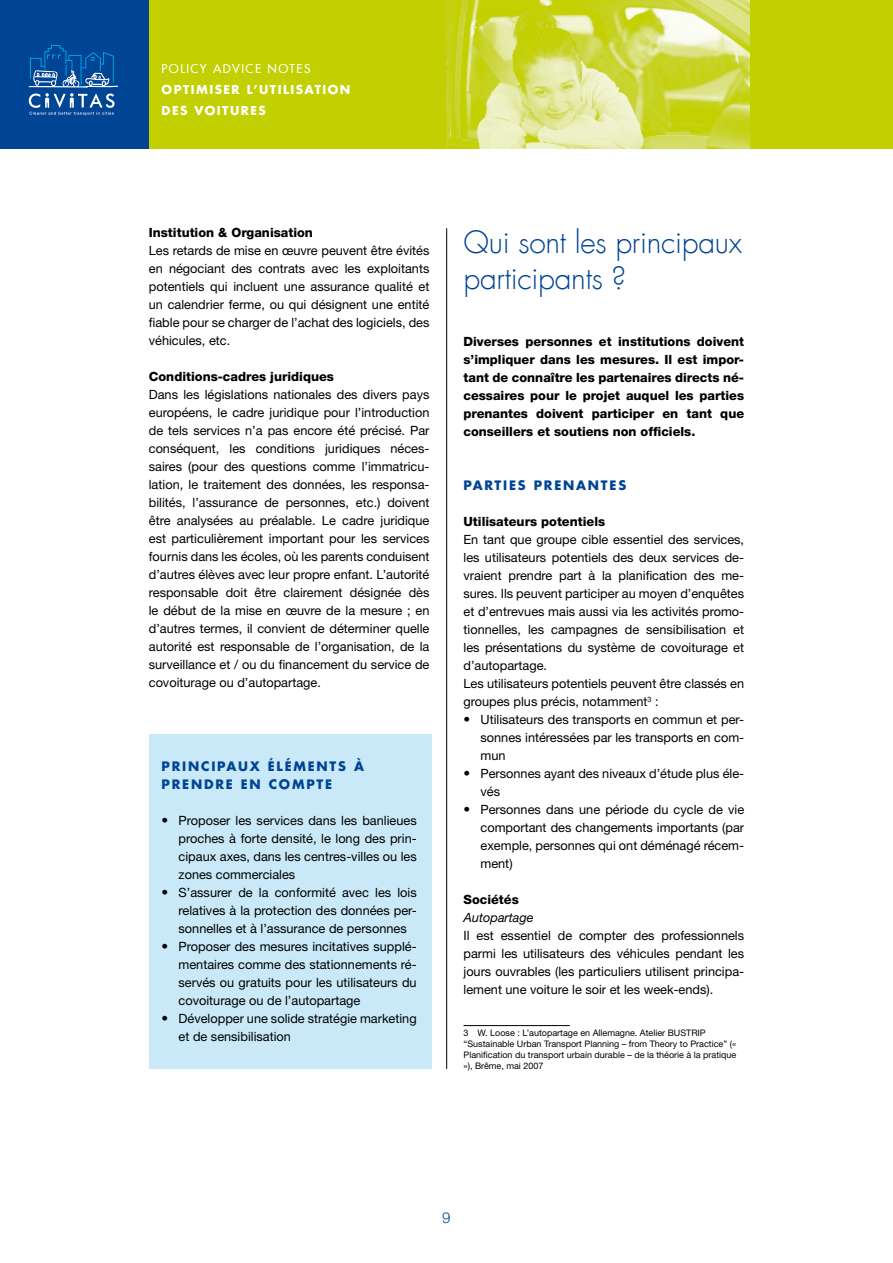
<style>
.page{position:relative;width:893px;height:1263px;background:#fff}
.page>*{position:absolute;margin:0;border:0;box-sizing:border-box;transform-origin:0 0}
.t1{font:300 30px/36px "Futura Com";letter-spacing:-.01em;color:#004494}
.t2{font:300 15px "Helvetica Neue LT Pro";color:#004494}
.t3{font:12.75px/18px "Helvetica Neue LT Pro";color:#000;text-align:justify}
.t4{font:800 12.75px/18px "Helvetica Neue LT Pro";color:#000;text-align:justify}
.t5{font:700 12.75px "Futura Com";letter-spacing:.14em;color:#004494}
.t6{font:italic 12.75px "Helvetica Neue LT Pro";color:#000}
.t7{font:700 12px/21px "Futura Com";letter-spacing:.12em;color:#fff}
.t8{font:500 12px "Futura Com";letter-spacing:.12em;color:#fff}
.t9{font:9px/10.8px "Helvetica Neue LT Pro";color:#000}
.s1{font-weight:300;font-size:13.5px}
</style>
<div class="page">
<div style="left:0;top:0;width:893px;height:149px;background:#c2cf00"></div>
<div style="left:0;top:0;width:149px;height:149px;background:#004494"></div>
<svg style="left:29px;top:45px;width:89px;height:70px"></svg>
<img style="left:446px;top:0;width:304px;height:149px">
<div style="left:149px;top:734px;width:283px;height:335px;background:#c9e9f8"></div>
<hr style="left:463px;top:1025px;width:107px;height:1px;background:#000">
<hr style="left:446px;top:228px;width:1px;height:841px;background:#000">
<p class="t8" style="left:162px;top:60px;width:150px">POLICY ADVICE NOTES</p>
<p class="t7" style="left:162px;top:79px;width:190px">OPTIMISER L’UTILISATION<br>DES VOITURES</p>
<p class="t4" style="left:149px;top:224px;width:166px">Institution &amp; Organisation</p>
<p class="t3" style="left:149px;top:242px;width:282px">Les retards de mise en œuvre peuvent être évités en négociant des contrats avec les exploitants potentiels qui incluent une assurance qualité et un calendrier ferme, ou qui désignent une entité fiable pour se charger de l’achat des logiciels, des véhicules, etc.</p>
<p class="t4" style="left:149px;top:368px;width:187px">Conditions-cadres juridiques</p>
<p class="t3" style="left:149px;top:386px;width:282px">Dans les législations nationales des divers pays européens, le cadre juridique pour l’introduction de tels services n’a pas encore été précisé. Par conséquent, les conditions juridiques néces&shy;saires (pour des questions comme l’immatricu&shy;lation, le traitement des données, les responsa&shy;bilités, l’assurance de personnes, etc.) doivent être analysées au préalable. Le cadre juridique est particulièrement important pour les services fournis dans les écoles, où les parents conduisent d’autres élèves avec leur propre enfant. L’autorité responsable doit être clairement désignée dès le début de la mise en œuvre de la mesure ; en d’autres termes, il convient de déterminer quelle autorité est responsable de l’organisation, de la surveillance et / ou du financement du service de covoiturage ou d’autopartage.</p>
<p class="t5" style="left:162px;top:757px;width:11px">PRIN</p>
<p class="t5" style="left:201px;top:757px;width:20px">CIPAU</p>
<p class="t5" style="left:250px;top:757px;width:56px">X ÉLÉMENTS</p>
<p class="t5" style="left:354px;top:757px;width:11px">À</p>
<p class="t5" style="left:162px;top:775px;width:11px">PRENDRE</p>
<p class="t5" style="left:241px;top:775px;width:11px">EN</p>
<p class="t5" style="left:269px;top:775px;width:35px">COMPTE</p>
<p class="t3" style="left:179px;top:812px;width:240px;text-indent:-17px"><span class="s1">•</span> Proposer les services dans les banlieues proches à forte densité, le long des prin&shy;cipaux axes, dans les centres-villes ou les zones commerciales</p>
<p class="t3" style="left:179px;top:884px;width:240px;text-indent:-17px"><span class="s1">•</span> S’assurer de la conformité avec les lois relatives à la protection des données per&shy;sonnelles et à l’assurance de personnes</p>
<p class="t3" style="left:179px;top:938px;width:240px;text-indent:-17px"><span class="s1">•</span> Proposer des mesures incitatives supplé&shy;mentaires comme des stationnements ré&shy;servés ou gratuits pour les utilisateurs du covoiturage ou de l’autopartage</p>
<p class="t3" style="left:179px;top:1010px;width:240px;text-indent:-17px"><span class="s1">•</span> Développer une solide stratégie marketing et de sensibilisation</p>
<h1 class="t1" style="left:463px;top:224px;width:280px">Qui sont les principaux participants ?</h1>
<p class="t4" style="left:463px;top:332px;width:282px">Diverses personnes et institutions doivent s’impliquer dans les mesures. Il est impor&shy;tant de connaître les partenaires directs né&shy;cessaires pour le projet auquel les parties prenantes doivent participer en tant que conseillers et soutiens non officiels.</p>
<p class="t5" style="left:463px;top:475px;width:10px">PARTIES</p>
<p class="t5" style="left:534px;top:475px;width:12px">PRENANTES</p>
<p class="t4" style="left:463px;top:512px;width:143px">Utilisateurs potentiels</p>
<p class="t3" style="left:463px;top:530px;width:282px;text-align:left">En tant que groupe cible essentiel des services, les utilisateurs potentiels des deux services de&shy;vraient prendre part à la planification des me&shy;sures. Ils peuvent participer au moyen d’enquêtes et d’entrevues mais aussi via les activités promo&shy;tionnelles, les campagnes de sensibilisation et les présentations du système de covoiturage et d’autopartage.<br>Les utilisateurs potentiels peuvent être classés en groupes plus précis, notamment<sup>3</sup> :</p>
<p class="t3" style="left:480px;top:710px;width:265px;text-indent:-17px"><span class="s1">•</span> Utilisateurs des transports en commun et per&shy;sonnes intéressées par les transports en com&shy;mun</p>
<p class="t3" style="left:480px;top:764px;width:265px;text-indent:-17px"><span class="s1">•</span> Personnes ayant des niveaux d’étude plus éle&shy;vés</p>
<p class="t3" style="left:480px;top:800px;width:265px;text-indent:-17px"><span class="s1">•</span> Personnes dans une période du cycle de vie comportant des changements importants (par exemple, personnes qui ont déménagé récem&shy;ment)</p>
<p class="t4" style="left:463px;top:890px;width:57px">Sociétés</p>
<p class="t6" style="left:463px;top:910px;width:72px">Autopartage</p>
<p class="t3" style="left:463px;top:926px;width:282px">Il est essentiel de compter des professionnels parmi les utilisateurs des véhicules pendant les jours ouvrables (les particuliers utilisent principa&shy;lement une voiture le soir et les week-ends).</p>
<p class="t9" style="left:463px;top:1028px;width:274px">3 W. Loose : L’autopartage en Allemagne. Atelier BUSTRIP “Sustainable Urban Transport Planning – from Theory to Practice” (« Planification du transport urbain durable – de la théorie à la pratique »), Brême, mai 2007</p>
<p class="t2" style="left:442px;top:1208px;width:10px">9</p>
</div>
